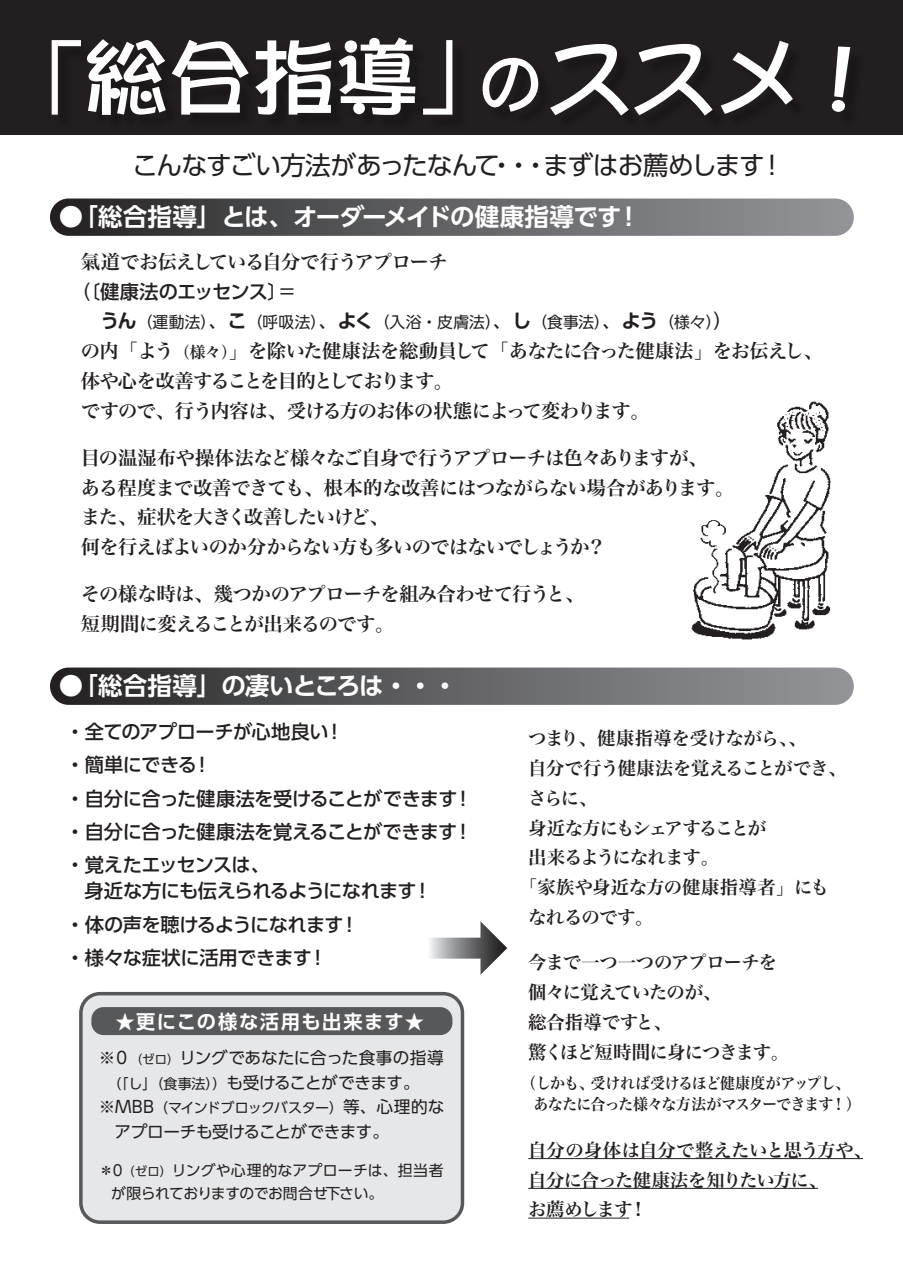
<style>
.page{position:relative;width:903px;height:1275px;background:#fff}
.page>*{position:absolute;margin:0;border:0;box-sizing:border-box;transform-origin:0 0}
.t1{font:82.08px "DFPOP1 Std W7";color:#fff}
.t2{font:25.72px "UD Shin Go Pro";letter-spacing:-.045em;color:#231f20}
.t3{font:700 24.5px "UD Shin Go Pro De";letter-spacing:-.025em;color:#fff}
.t4{font:19.25px/29.8px "Hira Min Pro N W6";letter-spacing:-.045em;color:#231f20}
.t5{font:500 19.25px/33.2px "UD Shin Go Pro";letter-spacing:-.03em;color:#231f20}
.t6{font:19.25px/29.8px "Hira Min Pro N W6";letter-spacing:-.025em;color:#231f20}
.t7{font:700 19.25px "UD Shin Go Pro De";letter-spacing:.075em;color:#fff}
.t8{font:18.38px/29.8px "Hira Min Pro W6";letter-spacing:-.035em;color:#231f20}
.t9{font:18.38px "Hira Min Pro W6";letter-spacing:.015em;color:#231f20}
.t10{font:18.38px "Hira Min Pro W6";letter-spacing:-.1em;color:#231f20}
.t11{font:18.38px "Hira Min Pro W6";letter-spacing:-.055em;color:#231f20}
.t12{font:16.62px/24.5px "UD Shin Go Pro";letter-spacing:-.02em;color:#231f20}
.t13{font:15.75px/21px "Hira Min Pro W6";letter-spacing:-.04em;color:#231f20}
.t14{font:15.75px "UD Shin Go Pro";letter-spacing:.01em;color:#231f20}
.t15{font:14.88px/22.8px "UD Shin Go Pro";color:#231f20}
.t16{font:14px "UD Shin Go Pro";letter-spacing:-.045em;color:#231f20}
.s1{font-family:"DFPOP1 Std W3"}
.s2{font-size:63px}
.s3{font-family:"UD Shin Go Pro"}
.s4{font-family:"UD Shin Go Pro";font-weight:500}
.s5{font-family:"UD Shin Go Pro De";font-weight:700;font-size:19.25px}
.s6{font-size:19.25px}
.s7{font-size:15.75px}
.s8{font-size:12.25px}
.s9{font-size:14px}
.s10{font-size:16.62px}
</style>
<div class="page">
<img style="left:691px;top:401px;width:140px;height:239px">
<div style="left:81px;top:994px;width:381px;height:228px;background:#e6e7e9;border-radius:19px"></div>
<div style="left:79px;top:992px;width:385px;height:232px;border:4px solid #57585a;border-radius:19px"></div>
<div style="left:50px;top:198px;width:804px;height:38px;background:linear-gradient(to right,#282627,#97999d);border-radius:19px"></div>
<div style="left:0;top:0;width:903px;height:135px;background:#231f20"></div>
<svg style="left:528px;top:1158px;width:18px;height:1px"></svg>
<hr style="left:546px;top:1158px;width:317px;height:1px;background:#231f20">
<hr style="left:528px;top:1188px;width:290px;height:1px;background:#231f20">
<hr style="left:528px;top:1218px;width:101px;height:1px;background:#231f20">
<div style="left:50px;top:667px;width:804px;height:38px;background:linear-gradient(to right,#282627,#97999d);border-radius:19px"></div>
<div style="left:91px;top:1007px;width:361px;height:28px;background:#57585a;border-radius:12px"></div>
<svg style="left:430px;top:921px;width:77px;height:54px"></svg>
<p class="t1" style="left:0;top:33px;width:884px"><span class="s1">「</span>総合指導<span class="s1">」</span><span class="s2">の</span>ススメ！</p>
<p class="t2" style="left:132px;top:144px;width:654px">こんなすごい方法があったなんて・・・まずはお薦めします！</p>
<p class="t3" style="left:59px;top:197px;width:584px">●「総合指導」とは、オーダーメイドの健康指導です！</p>
<p class="t4" style="left:71px;top:245px;width:378px;text-indent:10px">氣道でお伝えしている自分で行うアプローチ<span class="s3">（〔</span><span class="s4">健康法のエッセンス</span><span class="s3">〕＝</span></p>
<p class="t14" style="left:100px;top:310px;width:634px"><span class="s5">うん</span>（運動法）<span class="s6">、</span><span class="s5">こ</span>（呼吸法）<span class="s6">、</span><span class="s5">よく</span>（入浴・皮膚法）<span class="s6">、</span><span class="s5">し</span>（食事法）<span class="s6">、</span><span class="s5">よう</span>（様々）<span class="s6">）</span></p>
<p class="t4" style="left:81px;top:335px;width:744px">の内「よう<span class="s7">（様々）</span>」を除いた健康法を総動員して「あなたに合った健康法」をお伝えし、体や心を改善することを目的としております。<br>ですので、行う内容は、受ける方のお体の状態によって変わります。</p>
<p class="t4" style="left:81px;top:441px;width:655px">目の温湿布や操体法など様々なご自身で行うアプローチは色々ありますが、<br>ある程度まで改善できても、根本的な改善にはつながらない場合があります。また、症状を大きく改善したいけど、<br>何を行えばよいのか分からない方も多いのではないでしょうか？</p>
<p class="t6" style="left:81px;top:578px;width:505px">その様な時は、幾つかのアプローチを組み合わせて行うと、短期間に変えることが出来るのです。</p>
<p class="t3" style="left:59px;top:666px;width:400px">●「総合指導」の凄いところは・・・</p>
<p class="t5" style="left:66px;top:715px;width:409px">・全てのアプローチが心地良い！<br>・簡単にできる！<br>・自分に合った健康法を受けることができます！・自分に合った健康法を覚えることができます！・覚えたエッセンスは、</p>
<p class="t5" style="left:66px;top:874px;width:368px;text-indent:19px">身近な方にも伝えられるようになれます！・体の声を聴けるようになれます！<br>・様々な症状に活用できます！</p>
<p class="t7" style="left:115px;top:1006px;width:310px">★更にこの様な活用も出来ます★</p>
<p class="t12" style="left:108px;top:1045px;width:338px;text-indent:-9px">※０<span class="s8">（ゼロ）</span>リングであなたに合った食事の指導<span class="s9">（「し」（食事法））</span>も受けることができます。</p>
<p class="t16" style="left:99px;top:1097px;width:347px"><span class="s10">※MBB</span>（マインドブロックバスター）<span class="s10">等、心理的な</span></p>
<p class="t12" style="left:115px;top:1119px;width:276px">アプローチも受けることができます。</p>
<p class="t15" style="left:111px;top:1159px;width:334px;text-indent:-12px">＊0<span class="s8">（ゼロ）</span>リングや心理的なアプローチは、担当者が限られておりますのでお問合せ下さい。</p>
<p class="t8" style="left:528px;top:722px;width:280px">つまり、健康指導を受けながら、、</p>
<p class="t8" style="left:528px;top:752px;width:320px">自分で行う健康法を覚えることができ、</p>
<p class="t8" style="left:528px;top:782px;width:71px">さらに、</p>
<p class="t10" style="left:528px;top:812px;width:239px">身近な方にもシェアすることが</p>
<p class="t11" style="left:528px;top:841px;width:193px">出来るようになれます。</p>
<p class="t9" style="left:519px;top:871px;width:311px">「家族や身近な方の健康指導者」にも</p>
<p class="t8" style="left:528px;top:901px;width:127px">なれるのです。</p>
<p class="t8" style="left:528px;top:946px;width:263px">今まで一つ一つのアプローチを個々に覚えていたのが、<br>総合指導ですと、<br>驚くほど短時間に身につきます。</p>
<p class="t13" style="left:533px;top:1071px;width:330px;text-indent:-13px">（しかも、受ければ受けるほど健康度がアップし、あなたに合った様々な方法がマスターできます！）</p>
<p class="t8" style="left:528px;top:1134px;width:345px">自分の身体は自分で整えたいと思う方や、自分に合った健康法を知りたい方に、<br>お薦めします！</p>
</div>
